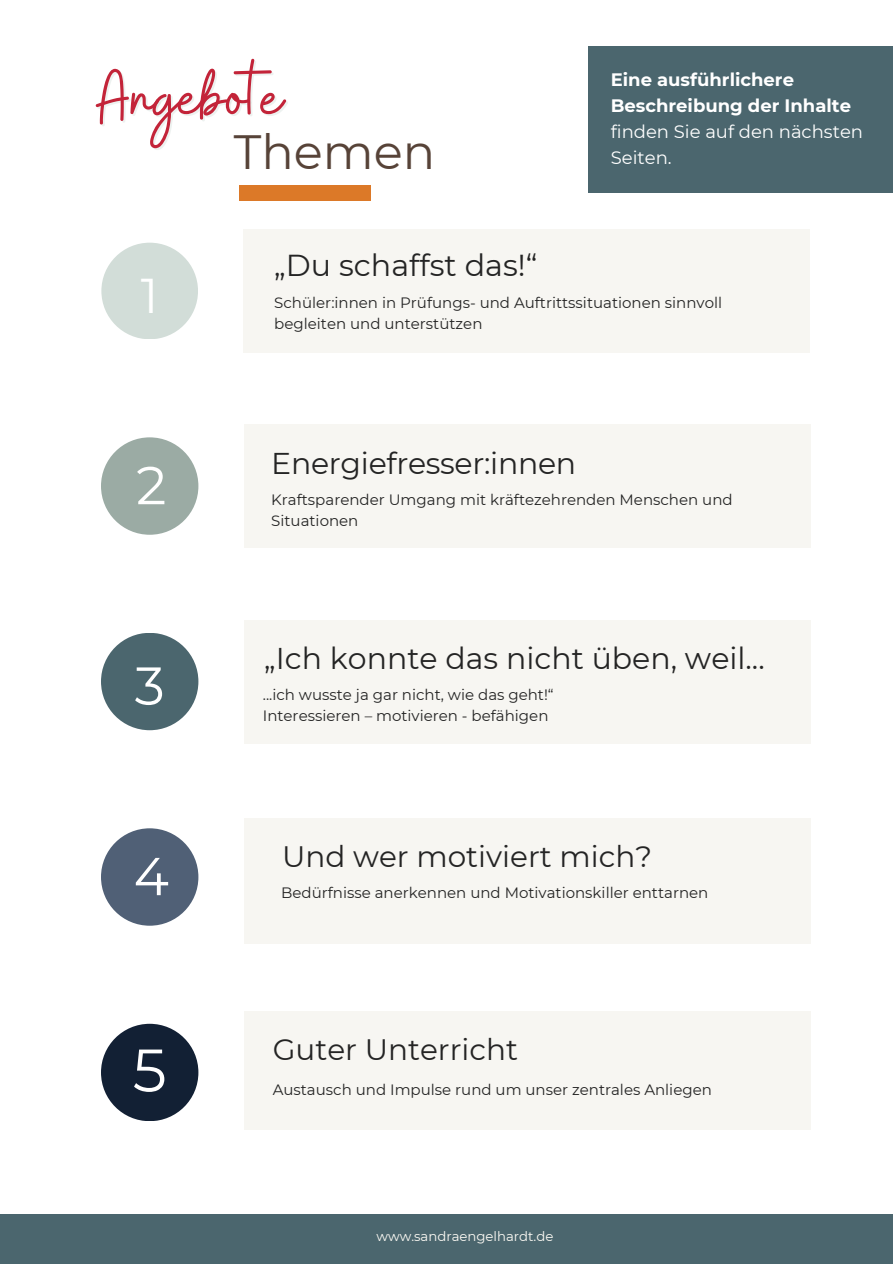
<style>
.page{position:relative;width:893px;height:1264px;background:#fff}
.page>*{position:absolute;margin:0;border:0;box-sizing:border-box;transform-origin:0 0}
.t1{font:77.55px "Buffalo";color:#c32439}
.t2{font:60px "Montserrat";color:#fff}
.t3{font:53.25px "Montserrat";color:#fff}
.t4{font:48.75px "Montserrat";color:#fff}
.t5{font:48px "Montserrat";color:#574338}
.t6{font:30.3px "Montserrat";color:#242424}
.t7{font:30px "Montserrat";color:#242424}
.t8{font:29.55px "Montserrat";color:#242424}
.t9{font:700 18px/25.8px "Montserrat";color:#fff}
.t10{font:18px/25.8px "Montserrat";color:#fff}
.t11{font:15px/21.3px "Montserrat";color:#242424}
.t12{font:13.2px "Montserrat";color:#fcfaf4}
</style>
<div class="page">
<div style="left:101px;top:633px;width:97px;height:97px;background:#4b666e;border-radius:50%"></div>
<div style="left:101px;top:437px;width:97px;height:97px;background:#9baba4;border-radius:50%"></div>
<div style="left:101px;top:243px;width:97px;height:96px;background:#d2ddd8;border-radius:50%"></div>
<div style="left:101px;top:828px;width:97px;height:97px;background:#506076;border-radius:50%"></div>
<div style="left:243px;top:424px;width:567px;height:124px;background:#f7f6f2"></div>
<div style="left:243px;top:619px;width:567px;height:124px;background:#f7f6f2"></div>
<div style="left:243px;top:229px;width:567px;height:124px;background:#f7f6f2"></div>
<div style="left:0;top:1214px;width:892px;height:49px;background:#4b666e"></div>
<div style="left:239px;top:186px;width:131px;height:14px;background:#dc7928"></div>
<div style="left:243px;top:817px;width:567px;height:126px;background:#f7f6f2"></div>
<div style="left:101px;top:1023px;width:97px;height:98px;background:#122034;border-radius:50%"></div>
<div style="left:243px;top:1010px;width:567px;height:119px;background:#f7f6f2"></div>
<div style="left:588px;top:47px;width:304px;height:146px;background:#4b666e"></div>
<h1 class="t1" style="left:97px;top:47px;width:186px">Angebote</h1>
<h3 class="t5" style="left:234px;top:122px;width:203px">Themen</h3>
<p class="t9" style="left:610px;top:67px;width:242px">Eine ausführlichere<br>Beschreibung der Inhalte</p>
<p class="t10" style="left:610px;top:118px;width:254px">finden Sie auf den nächsten<br>Seiten.</p>
<h3 class="t4" style="left:141px;top:266px;width:19px">1</h3>
<h3 class="t3" style="left:136px;top:452px;width:32px">2</h3>
<h3 class="t3" style="left:135px;top:653px;width:32px">3</h3>
<h3 class="t3" style="left:134px;top:843px;width:37px">4</h3>
<h3 class="t6" style="left:274px;top:247px;width:264px">„Du schaffst das!“</h3>
<p class="t11" style="left:274px;top:292px;width:449px">Schüler:innen in Prüfungs- und Auftrittssituationen sinnvoll begleiten und unterstützen</p>
<h3 class="t7" style="left:271px;top:444px;width:306px">Energiefresser:innen</h3>
<p class="t11" style="left:271px;top:489px;width:463px">Kraftsparender Umgang mit kräftezehrenden Menschen und<br>Situationen</p>
<h3 class="t7" style="left:264px;top:639px;width:502px">„Ich konnte das nicht ü ben, weil...</h3>
<p class="t11" style="left:263px;top:683px;width:292px">...ich wusste ja gar nicht, wie das geht!“<br>Interessieren – motivieren - befähigen</p>
<h3 class="t8" style="left:282px;top:838px;width:371px">Und wer motiviert mich?</h3>
<p class="t11" style="left:281px;top:881px;width:428px">Bedürfnisse anerkennen und Motivationskiller enttarnen</p>
<h2 class="t2" style="left:133px;top:1033px;width:35px">5</h2>
<h3 class="t8" style="left:273px;top:1031px;width:247px">Guter Unterricht</h3>
<p class="t11" style="left:273px;top:1078px;width:440px">Austausch und Impulse rund um unser zentrales Anliegen</p>
<p class="t12" style="left:376px;top:1227px;width:178px">www.sandraengelhardt.de</p>
</div>
